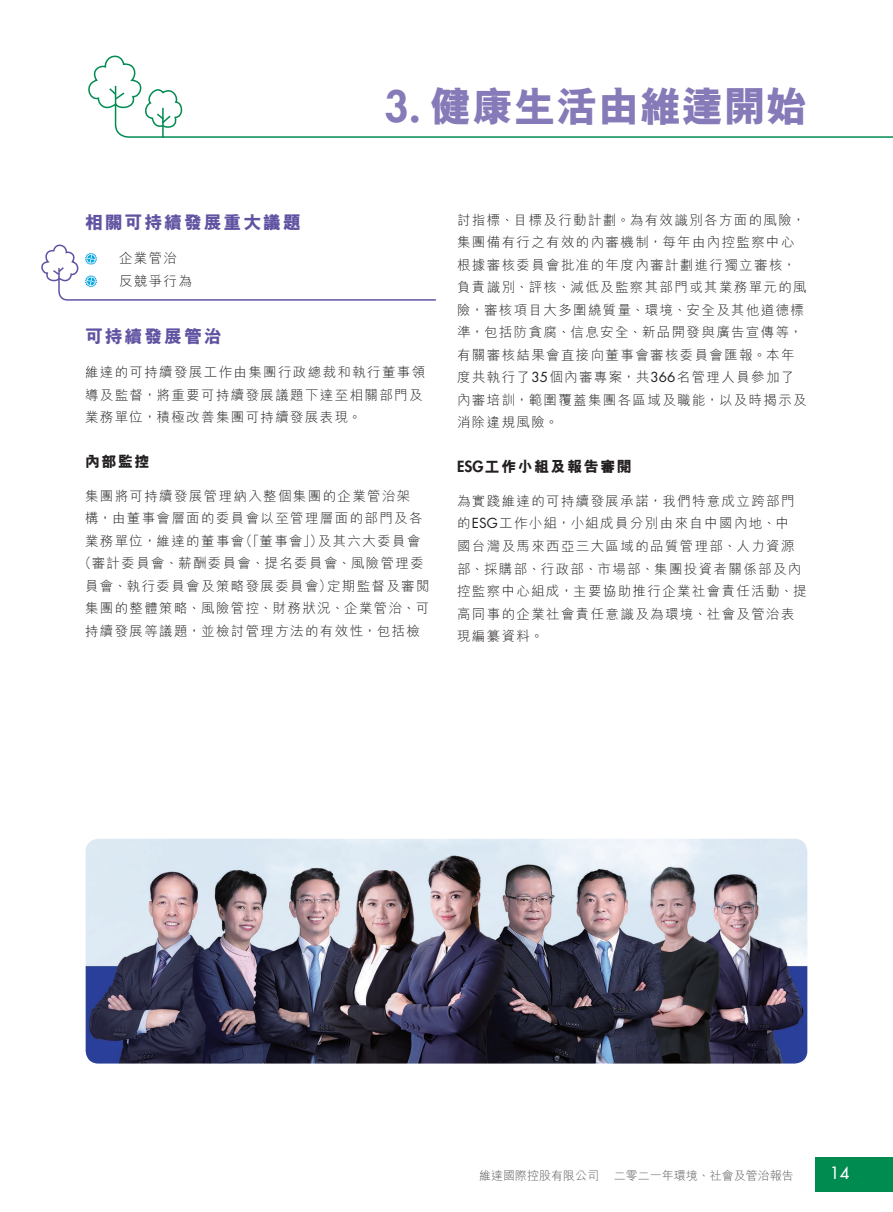
<style>
.page{position:relative;width:893px;height:1212px;background:#fff}
.page>*{position:absolute;margin:0;border:0;box-sizing:border-box;transform-origin:0 0}
.t1{font:800 42px "M Hei HK";color:#867ab8}
.t2{font:800 18px "M Hei HK";letter-spacing:.1em;color:#6053a2}
.t3{font:500 16.5px "Futura Std";color:#fff}
.t4{font:800 15px "M Hei HK";letter-spacing:.1em;color:#231f20}
.t5{font:300 13.5px/22.5px "M Hei HK";letter-spacing:.1em;color:#231f20}
.t6{font:300 12px "M Hei HK";color:#57585a}
.s1{font-family:"Futura Std"}
.s2{font-family:"Futura Std";font-weight:400}
</style>
<div class="page">
<svg style="left:88px;top:55px;width:805px;height:83px"></svg>
<div style="left:815px;top:1157px;width:78px;height:35px;background:#008b50"></div>
<img style="left:86px;top:839px;width:721px;height:224px">
<svg style="left:41px;top:244px;width:395px;height:57px"></svg>
<h1 class="t1" style="left:384px;top:85px;width:425px"><span class="s1">3.</span> 健康生活由維達開始</h1>
<h2 class="t2" style="left:85px;top:213px;width:218px">相關可持續發展重大議題</h2>
<p class="t5" style="left:119px;top:247px;width:74px">企業管治反競爭行為</p>
<h2 class="t2" style="left:85px;top:327px;width:138px">可持續發展管治</h2>
<p class="t5" style="left:85px;top:361px;width:342px">維達的可持續發展工作由集團行政總裁和執行董事領導及監督，將重要可持續發展議題下達至相關部門及業務單位，積極改善集團可持續發展表現。</p>
<p class="t4" style="left:85px;top:454px;width:66px">內部監控</p>
<p class="t5" style="left:85px;top:484px;width:327px">集團將可持續發展管理納入整個集團的企業管治架</p>
<p class="t5" style="left:85px;top:507px;width:339px">構，由董事會層面的委員會以至管理層面的部門及各</p>
<p class="t5" style="left:318px;top:529px;width:104px">及其六大委員會</p>
<p class="t5" style="left:239px;top:529px;width:85px">（「董事會」）</p>
<p class="t5" style="left:85px;top:529px;width:161px">業務單位，維達的董事會</p>
<p class="t5" style="left:78px;top:552px;width:347px">（審計委員會、薪酬委員會、提名委員會、風險管理委</p>
<p class="t5" style="left:327px;top:574px;width:104px">定期監督及審閱</p>
<p class="t5" style="left:85px;top:574px;width:346px">員會、執行委員會及策略發展委員會）<br>集團的整體策略、風險管控、財務狀況、企業管治、可持續發展等議題，並檢討管理方法的有效性，包括檢</p>
<p class="t5" style="left:457px;top:208px;width:351px">討指標、目標及行動計劃。為有效識別各方面的風險，集團備有行之有效的內審機制，每年由內控監察中心根據審核委員會批准的年度內審計劃進行獨立審核，負責識別、評核、減低及監察其部門或其業務單元的風險，審核項目大多圍繞質量、環境、安全及其他道德標準，包括防貪腐、信息安全、新品開發與廣告宣傳等，有關審核結果會直接向董事會審核委員會匯報。本年度共執行了<span class="s2">35</span>個內審專案，共<span class="s2">366</span>名管理人員參加了內審培訓，範圍覆蓋集團各區域及職能，以及時揭示及消除違規風險。</p>
<p class="t4" style="left:457px;top:459px;width:176px"><span class="s1">ESG</span>工作小組及報告審閱</p>
<p class="t5" style="left:457px;top:490px;width:351px">為實踐維達的可持續發展承諾，我們特意成立跨部門的<span class="s2">ESG</span>工作小組，小組成員分別由來自中國內地、中<br>國台灣及馬來西亞三大區域的品質管理部、人力資源部、採購部、行政部、市場部、集團投資者關係部及內控監察中心組成，主要協助推行企業社會責任活動、提高同事的企業社會責任意識及為環境、社會及管治表現編纂資料。</p>
<p class="t6" style="left:479px;top:1169px;width:121px">維達國際控股有限公司</p>
<p class="t6" style="left:614px;top:1169px;width:181px">二零二一年環境、社會及管治報告</p>
<p class="t3" style="left:830px;top:1163px;width:21px">14</p>
</div>
